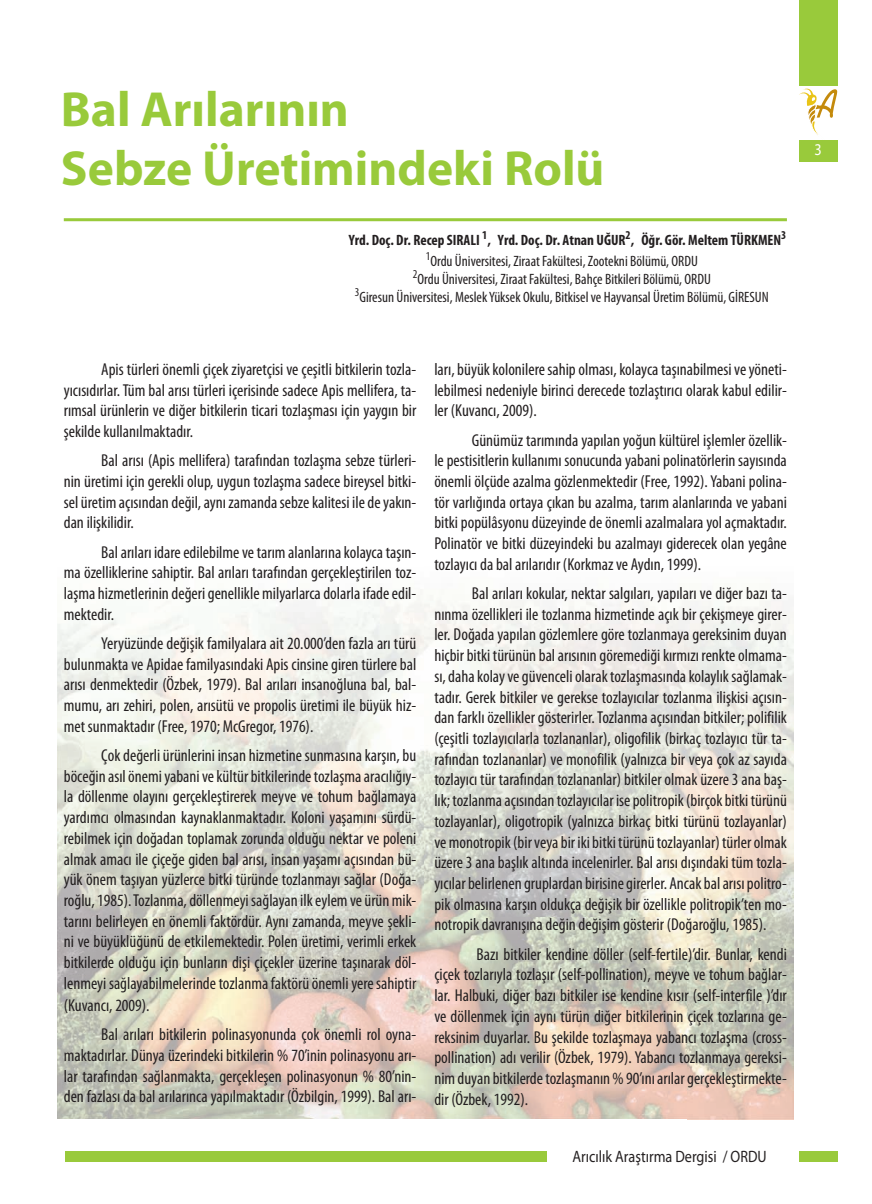
<style>
.page{position:relative;width:872px;height:1204px;background:#fff}
.page>*{position:absolute;margin:0;border:0;box-sizing:border-box;transform-origin:0 0}
.t1{font:700 49.5px/59.4px "Myriad Pro";color:#99ca3b}
.t2{font:condensed 17.25px/20.7px "Myriad Pro";color:#231f20;text-align:justify}
.t3{font:16.5px "Myriad Pro";color:#231f20;scale:.86 1}
.t4{font:16.5px "Myriad Pro";color:#fff;scale:.86 1}
.t5{font:condensed 15px/18px "Myriad Pro";color:#231f20;text-align:center}
.t6{font:700 condensed 15px/21.3px "Myriad Pro";color:#231f20}
.s1{font-weight:400}
</style>
<div class="page">
<svg style="left:799px;top:88px;width:38px;height:47px"></svg>
<div style="left:799px;top:1151px;width:38px;height:10px;background:#99ca3b"></div>
<div style="left:65px;top:1151px;width:482px;height:10px;background:#99ca3b"></div>
<div style="left:799px;top:0;width:38px;height:85px;background:#99ca3b"></div>
<div style="left:799px;top:140px;width:38px;height:22px;background:#99ca3b"></div>
<hr style="left:64px;top:218px;width:723px;height:3px;background:#99ca3b">
<img style="left:57px;top:589px;width:736px;height:530px">
<h1 class="t1" style="left:61px;top:78px;width:545px">Bal Arılarının<br>Sebze Üretimindeki Rolü</h1>
<p class="t6" style="left:426px;top:228px;width:362px;text-indent:-77px">Yrd. Doç. Dr. Recep SIRALI <sup>1</sup>, Yrd. Doç. Dr. Atnan UĞUR<sup>2</sup>, Öğr. Gör. Meltem TÜRKMEN<sup>3<br></sup><sup>1</sup><span class="s1">Ordu Üniversitesi, Ziraat Fakültesi, Zootekni Bölümü, ORDU</span></p>
<p class="t5" style="left:355px;top:270px;width:415px"><sup>2</sup>Ordu Üniversitesi, Ziraat Fakültesi, Bahçe Bitkileri Bölümü, ORDU<br><sup>3</sup>Giresun Üniversitesi, Meslek Yüksek Okulu, Bitkisel ve Hayvansal Üretim Bölümü, GİRESUN</p>
<p class="t2" style="left:64px;top:358px;width:354px;text-indent:38px">Apis türleri önemli çiçek ziyaretçisi ve çeşitli bitkilerin tozla&shy;yıcısıdırlar. Tüm bal arısı türleri içerisinde sadece Apis mellifera, ta&shy;rımsal ürünlerin ve diğer bitkilerin ticari tozlaşması için yaygın bir şekilde kullanılmaktadır.</p>
<p class="t2" style="left:64px;top:450px;width:354px;text-indent:38px">Bal arısı (Apis mellifera) tarafından tozlaşma sebze türleri&shy;nin üretimi için gerekli olup, uygun tozlaşma sadece bireysel bitki&shy;sel üretim açısından değil, aynı zamanda sebze kalitesi ile de yakın&shy;dan ilişkilidir.</p>
<p class="t2" style="left:64px;top:541px;width:354px;text-indent:38px">Bal arıları idare edilebilme ve tarım alanlarına kolayca taşın&shy;ma özelliklerine sahiptir. Bal arıları tarafından gerçekleştirilen toz&shy;laşma hizmetlerinin değeri genellikle milyarlarca dolarla ifade edil&shy;mektedir.</p>
<p class="t2" style="left:64px;top:632px;width:354px;text-indent:38px">Yeryüzünde değişik familyalara ait 20.000’den fazla arı türü bulunmakta ve Apidae familyasındaki Apis cinsine giren türlere bal arısı denmektedir (Özbek, 1979). Bal arıları insanoğluna bal, bal&shy;mumu, arı zehiri, polen, arısütü ve propolis üretimi ile büyük hiz&shy;met sunmaktadır (Free, 1970; McGregor, 1976).</p>
<p class="t2" style="left:64px;top:744px;width:354px;text-indent:38px">Çok değerli ürünlerini insan hizmetine sunmasına karşın, bu böceğin asıl önemi yabani ve kültür bitkilerinde tozlaşma aracılığıy&shy;la döllenme olayını gerçekleştirerek meyve ve tohum bağlamaya yardımcı olmasından kaynaklanmaktadır. Koloni yaşamını sürdü&shy;rebilmek için doğadan toplamak zorunda olduğu nektar ve poleni almak amacı ile çiçeğe giden bal arısı, insan yaşamı açısından bü&shy;yük önem taşıyan yüzlerce bitki türünde tozlanmayı sağlar (Doğa&shy;roğlu, 1985). Tozlanma, döllenmeyi sağlayan ilk eylem ve ürün mik&shy;tarını belirleyen en önemli faktördür. Aynı zamanda, meyve şekli&shy;ni ve büyüklüğünü de etkilemektedir. Polen üretimi, verimli erkek bitkilerde olduğu için bunların dişi çiçekler üzerine taşınarak döl&shy;lenmeyi sağlayabilmelerinde tozlanma faktörü önemli yere sahiptir (Kuvancı, 2009).</p>
<p class="t2" style="left:64px;top:1023px;width:354px;text-indent:38px">Bal arıları bitkilerin polinasyonunda çok önemli rol oyna&shy;maktadırlar. Dünya üzerindeki bitkilerin % 70’inin polinasyonu arı&shy;lar tarafından sağlanmakta, gerçekleşen polinasyonun % 80’nin&shy;den fazlası da bal arılarınca yapılmaktadır (Özbilgin, 1999). Bal arı-</p>
<p class="t2" style="left:434px;top:358px;width:354px">ları, büyük kolonilere sahip olması, kolayca taşınabilmesi ve yöneti&shy;lebilmesi nedeniyle birinci derecede tozlaştırıcı olarak kabul edilir&shy;ler (Kuvancı, 2009).</p>
<p class="t2" style="left:434px;top:429px;width:354px;text-indent:38px">Günümüz tarımında yapılan yoğun kültürel işlemler özellik&shy;le pestisitlerin kullanımı sonucunda yabani polinatörlerin sayısında önemli ölçüde azalma gözlenmektedir (Free, 1992). Yabani polina&shy;tör varlığında ortaya çıkan bu azalma, tarım alanlarında ve yabani bitki popülâsyonu düzeyinde de önemli azalmalara yol açmaktadır.<br>Polinatör ve bitki düzeyindeki bu azalmayı giderecek olan yegâne tozlayıcı da bal arılarıdır (Korkmaz ve Aydın, 1999).</p>
<p class="t2" style="left:434px;top:582px;width:354px;text-indent:38px">Bal arıları kokular, nektar salgıları, yapıları ve diğer bazı ta&shy;nınma özellikleri ile tozlanma hizmetinde açık bir çekişmeye girer&shy;ler. Doğada yapılan gözlemlere göre tozlanmaya gereksinim duyan hiçbir bitki türünün bal arısının göremediği kırmızı renkte olmama&shy;sı, daha kolay ve güvenceli olarak tozlaşmasında kolaylık sağlamak&shy;tadır. Gerek bitkiler ve gerekse tozlayıcılar tozlanma ilişkisi açısın&shy;dan farklı özellikler gösterirler. Tozlanma açısından bitkiler; polifilik (çeşitli tozlayıcılarla tozlananlar), oligofilik (birkaç tozlayıcı tür ta&shy;rafından tozlananlar) ve monofilik (yalnızca bir veya çok az sayıda tozlayıcı tür tarafından tozlananlar) bitkiler olmak üzere 3 ana baş&shy;lık; tozlanma açısından tozlayıcılar ise politropik (birçok bitki türünü tozlayanlar), oligotropik (yalnızca birkaç bitki türünü tozlayanlar) ve monotropik (bir veya bir iki bitki türünü tozlayanlar) türler olmak üzere 3 ana başlık altında incelenirler. Bal arısı dışındaki tüm tozla&shy;yıcılar belirlenen gruplardan birisine girerler. Ancak bal arısı politro&shy;pik olmasına karşın oldukça değişik bir özellikle politropik’ten mo&shy;notropik davranışına değin değişim gösterir (Doğaroğlu, 1985).</p>
<p class="t2" style="left:434px;top:943px;width:354px;text-indent:42px">Bazı bitkiler kendine döller (self-fertile)’dir. Bunlar, kendi çiçek tozlarıyla tozlaşır (self-pollination), meyve ve tohum bağlar&shy;lar. Halbuki, diğer bazı bitkiler ise kendine kısır (self-interfile )’dır ve döllenmek için aynı türün diğer bitkilerinin çiçek tozlarına ge&shy;reksinim duyarlar. Bu şekilde tozlaşmaya yabancı tozlaşma (cross&shy;pollination) adı verilir (Özbek, 1979). Yabancı tozlanmaya gereksi&shy;nim duyan bitkilerde tozlaşmanın % 90’ını arılar gerçekleştirmekte&shy;dir (Özbek, 1992).</p>
<p class="t3" style="left:572px;top:1146px;width:227px">Arıcılık Araştırma Dergisi / ORDU</p>
<p class="t4" style="left:814px;top:140px;width:10px">3</p>
</div>
